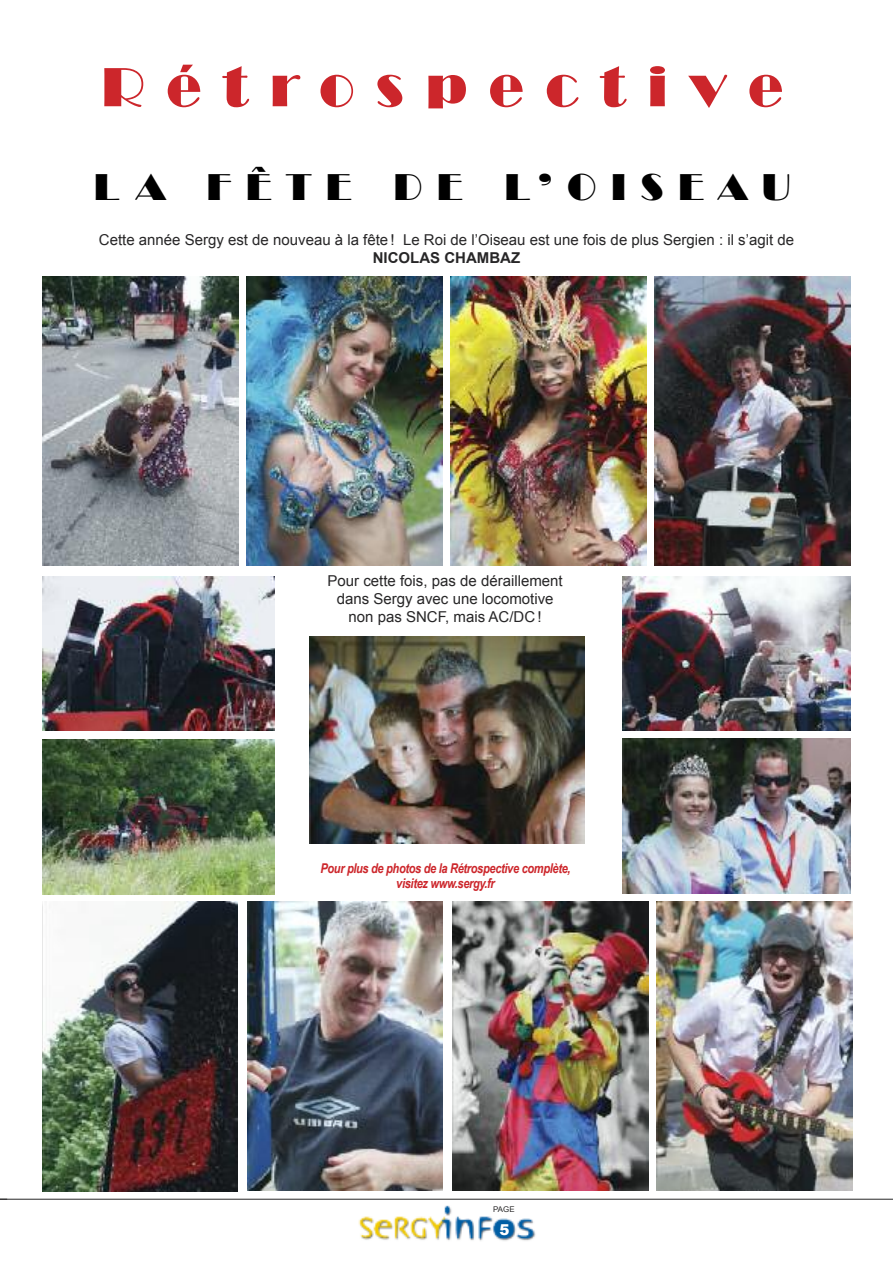
<style>
.page{position:relative;width:893px;height:1263px;background:#fff}
.page>*{position:absolute;margin:0;border:0;box-sizing:border-box;transform-origin:0 0}
.t1{font:54px "Broadway BT";letter-spacing:.4em;color:#cc262b}
.t2{font:36px "Broadway BT";letter-spacing:.4em;color:#000}
.t3{font:15px/18px "Arial";color:#272627;text-align:center}
.t4{font:700 15px "Arial";color:#272627}
.t5{font:900 15px "Arial";color:#fff}
.t6{font:italic 700 13.5px/15px "Arial Narrow";letter-spacing:-.025em;color:#cc262b;text-align:center}
.t7{font:7.8px "Arial";color:#272627}
</style>
<div class="page">
<img style="left:358px;top:1205px;width:178px;height:36px">
<hr style="left:0;top:1199px;width:893px;height:1px;background:#272627">
<img style="left:655px;top:276px;width:195px;height:289px">
<img style="left:42px;top:901px;width:196px;height:290px">
<img style="left:247px;top:901px;width:196px;height:289px">
<img style="left:453px;top:901px;width:195px;height:289px">
<img style="left:43px;top:276px;width:195px;height:290px">
<img style="left:247px;top:276px;width:195px;height:289px">
<img style="left:451px;top:276px;width:195px;height:289px">
<img style="left:657px;top:901px;width:195px;height:289px">
<img style="left:310px;top:636px;width:274px;height:207px">
<img style="left:43px;top:576px;width:232px;height:154px">
<img style="left:623px;top:576px;width:227px;height:154px">
<img style="left:623px;top:739px;width:227px;height:154px">
<img style="left:43px;top:740px;width:232px;height:154px">
<h1 class="t1" style="left:101px;top:54px;width:684px">Rétrospective</h1>
<h2 class="t2" style="left:94px;top:166px;width:698px">LA FÊTE DE L’OISEAU</h2>
<p class="t3" style="left:99px;top:231px;width:697px">Cette année Sergy est de nouveau à la fête ! Le Roi de l’Oiseau est une fois de plus Sergien : il s’agit de</p>
<p class="t4" style="left:373px;top:249px;width:149px">NICOLAS CHAMBAZ</p>
<p class="t3" style="left:328px;top:572px;width:237px">pour cette fois, pas de déraillement dans Sergy avec une locomotive non pas SNCF, mais AC/dC !</p>
<p class="t6" style="left:320px;top:861px;width:252px">Pour plus de photos de la Rétrospective complète, visitez www.sergy.fr</p>
<p class="t7" style="left:493px;top:1205px;width:23px">pAGE</p>
<p class="t5" style="left:499px;top:1218px;width:12px">5</p>
</div>
